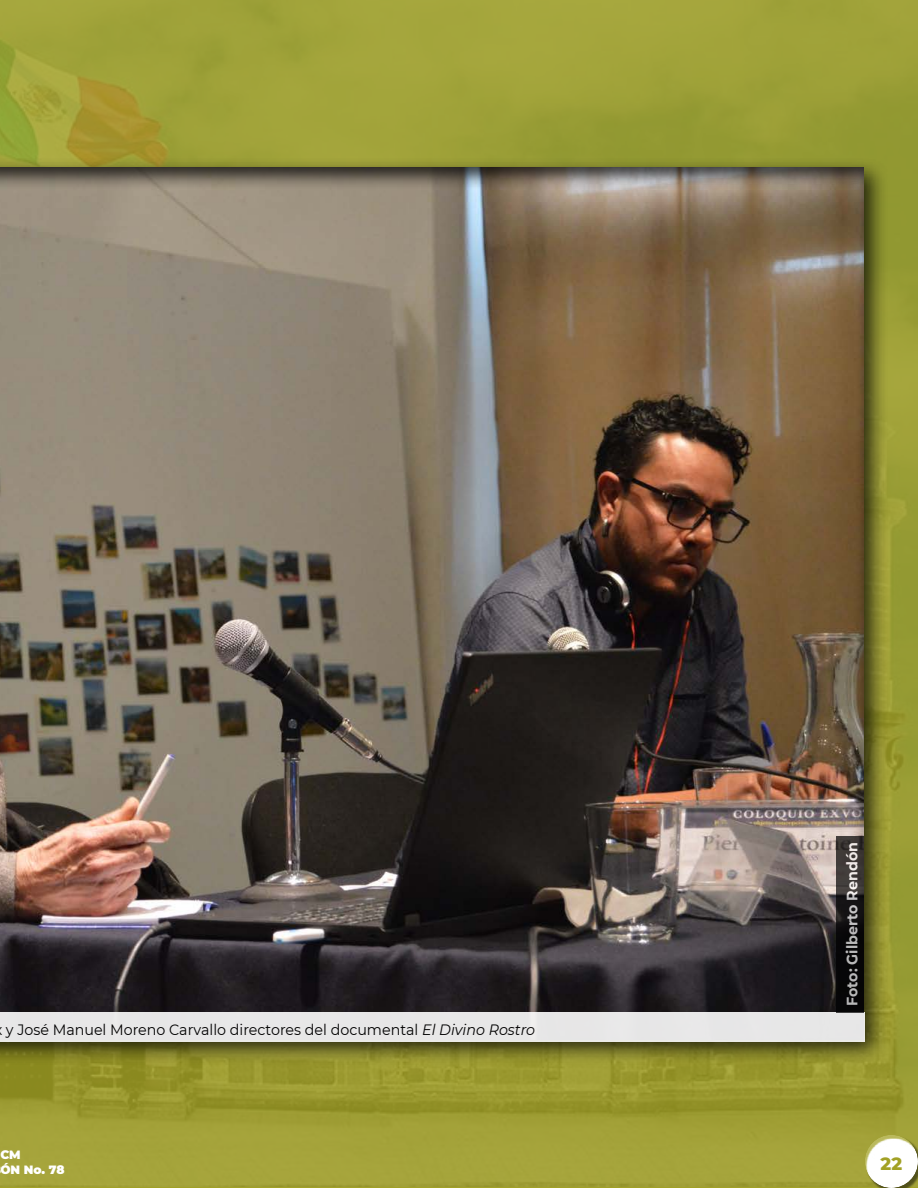
<style>
.page{position:relative;width:918px;height:1188px;background:#fff}
.page>*{position:absolute;margin:0;border:0;box-sizing:border-box;transform-origin:0 0}
.t1{font:800 18px "Montserrat";color:#a2a125}
.t2{font:15px "Montserrat";color:#000;scale:.95 1}
.t3{font:700 15px "Montserrat";color:#fff;scale:.95 1}
.t4{font:900 12px/14.4px "Montserrat";color:#fff}
.s1{font-style:italic}
</style>
<div class="page">
<img style="left:0;top:0;width:918px;height:1186px">
<div style="left:852px;top:1124px;width:66px;height:64px;background:#a2a125;opacity:.75"></div>
<div style="left:0;top:157px;width:889px;height:908px;background:#000;opacity:.75"></div>
<div style="left:0;top:155px;width:877px;height:888px;background:#000;opacity:.75"></div>
<div style="left:0;top:1012px;width:865px;height:30px;background:#e7e7e7"></div>
<svg style="left:836px;top:836px;width:28px;height:176px;fill:#0e0c0e"></svg>
<p class="t2" style="left:6px;top:1019px;width:559px">y José Manuel Moreno Carvallo directores del documental <span class="s1">El Divino Rostro</span></p>
<p class="t4" style="left:0;top:1147px;width:66px">CM<br>ÓN No. 78</p>
<p class="t3" style="left:841px;top:1006px;width:174px;rotate:-90deg">Foto: Gilberto Rendón</p>
<p class="t1" style="left:881px;top:1151px;width:23px">22</p>
</div>
